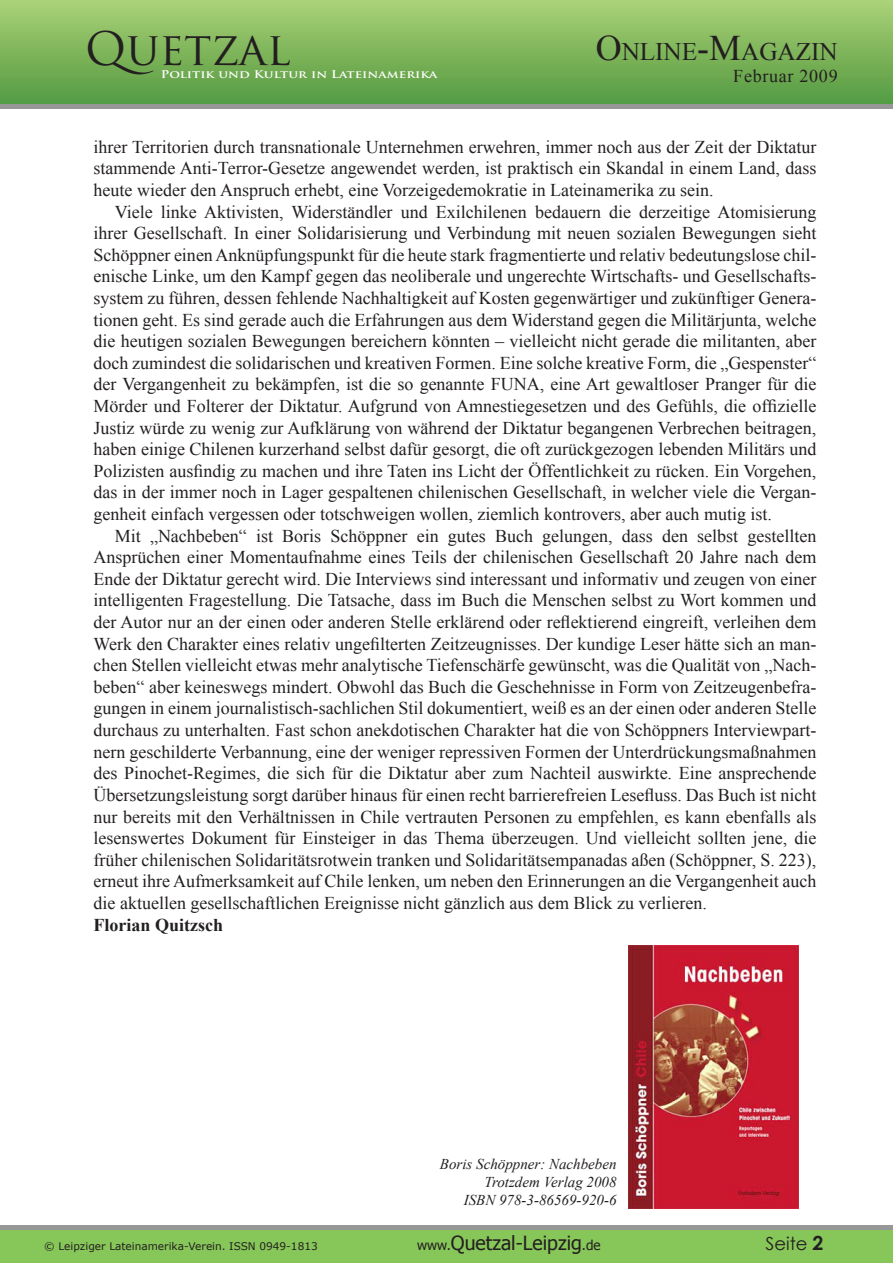
<style>
.page{position:relative;width:893px;height:1263px;background:#fff}
.page>*{position:absolute;margin:0;border:0;box-sizing:border-box;transform-origin:0 0}
.t1{font:45px "Trajan Pro";color:#231f20}
.t2{font:25.2px "Times New Roman";color:#231f20}
.t3{font:19.5px "Tahoma";color:#231f20}
.Bildunterschrift{font:18px/21.6px "Times New Roman";color:#231f20;text-align:justify}
.Bildunterschrift-2{font:700 18px "Times New Roman";color:#231f20}
.Bildunterschrift-3{font:18px "Times New Roman";letter-spacing:.04em;color:#231f20}
.t4{font:18px "Century Gothic";color:#231f20}
.Textkörper{font:italic 15px "Times New Roman";color:#231f20}
.t5{font:10.5px "Verdana";color:#231f20}
.t6{font:700 10.5px "Trajan Pro";color:#fff;scale:1.24 1}
.s1{font-size:36px}
.s2{font-size:13.5px}
</style>
<div class="page">
<div style="left:0;top:1px;width:893px;height:103px;background:linear-gradient(to bottom,#aad177,#539a41)"></div>
<div style="left:0;top:104px;width:893px;height:5px;background:#979797"></div>
<hr style="left:0;top:1225px;width:893px;height:4px;background:#979797">
<div style="left:0;top:1230px;width:893px;height:33px;background:#87c659"></div>
<img style="left:629px;top:945px;width:169px;height:264px">
<p class="t1" style="left:85px;top:20px;width:207px">QUETZAL</p>
<p class="t6" style="left:161px;top:68px;width:225px">Politik und Kultur in Lateinamerika</p>
<p class="t2" style="left:596px;top:35px;width:244px"><span class="s1">O</span>nline<span class="s1">-M</span>agazin</p>
<p class="Bildunterschrift-3" style="left:733px;top:64px;width:106px">Februar 2009</p>
<p class="Bildunterschrift" style="left:94px;top:136px;width:724px">ihrer Territorien durch transnationale Unternehmen erwehren, immer noch aus der Zeit der Diktatur stammende Anti-Terror-Gesetze angewendet werden, ist praktisch ein Skandal in einem Land, dass heute wieder den Anspruch erhebt, eine Vorzeigedemokratie in Lateinamerika zu sein.</p>
<p class="Bildunterschrift" style="left:94px;top:200px;width:724px;text-indent:21px">Viele linke Aktivisten, Widerständler und Exilchilenen bedauern die derzeitige Atomisierung ihrer Gesellschaft. In einer Solidarisierung und Verbindung mit neuen sozialen Bewegungen sieht Schöppner einen Anknüpfungspunkt für die heute stark fragmentierte und relativ bedeutungslose chil&shy;enische Linke, um den Kampf gegen das neoliberale und ungerechte Wirtschafts- und Gesellschafts&shy;system zu führen, dessen fehlende Nachhaltigkeit auf Kosten gegenwärtiger und zukünftiger Genera&shy;tionen geht. Es sind gerade auch die Erfahrungen aus dem Widerstand gegen die Militärjunta, welche die heutigen sozialen Bewegungen bereichern könnten – vielleicht nicht gerade die militanten, aber doch zumindest die solidarischen und kreativen Formen. Eine solche kreative Form, die „Gespenster“ der Vergangenheit zu bekämpfen, ist die so genannte FUNA, eine Art gewaltloser Pranger für die Mörder und Folterer der Diktatur. Aufgrund von Amnestiegesetzen und des Gefühls, die offizielle Justiz würde zu wenig zur Aufklärung von während der Diktatur begangenen Verbrechen beitragen, haben einige Chilenen kurzerhand selbst dafür gesorgt, die oft zurückgezogen lebenden Militärs und Polizisten ausfindig zu machen und ihre Taten ins Licht der Öffentlichkeit zu rücken. Ein Vorgehen, das in der immer noch in Lager gespaltenen chilenischen Gesellschaft, in welcher viele die Vergan&shy;genheit einfach vergessen oder totschweigen wollen, ziemlich kontrovers, aber auch mutig ist.</p>
<p class="Bildunterschrift" style="left:94px;top:524px;width:724px;text-indent:21px">Mit „Nachbeben“ ist Boris Schöppner ein gutes Buch gelungen, dass den selbst gestellten Ansprüchen einer Momentaufnahme eines Teils der chilenischen Gesellschaft 20 Jahre nach dem Ende der Diktatur gerecht wird. Die Interviews sind interessant und informativ und zeugen von einer intelligenten Fragestellung. Die Tatsache, dass im Buch die Menschen selbst zu Wort kommen und der Autor nur an der einen oder anderen Stelle erklärend oder reflektierend eingreift, verleihen dem Werk den Charakter eines relativ ungefilterten Zeitzeugnisses. Der kundige Leser hätte sich an man&shy;chen Stellen vielleicht etwas mehr analytische Tiefenschärfe gewünscht, was die Qualität von „Nach&shy;beben“ aber keineswegs mindert. Obwohl das Buch die Geschehnisse in Form von Zeitzeugenbefra&shy;gungen in einem journalistisch-sachlichen Stil dokumentiert, weiß es an der einen oder anderen Stelle durchaus zu unterhalten. Fast schon anekdotischen Charakter hat die von Schöppners Interviewpart&shy;nern geschilderte Verbannung, eine der weniger repressiven Formen der Unterdrückungsmaßnahmen des Pinochet-Regimes, die sich für die Diktatur aber zum Nachteil auswirkte. Eine ansprechende Übersetzungsleistung sorgt darüber hinaus für einen recht barrierefreien Lesefluss. Das Buch ist nicht nur bereits mit den Verhältnissen in Chile vertrauten Personen zu empfehlen, es kann ebenfalls als lesenswertes Dokument für Einsteiger in das Thema überzeugen. Und vielleicht sollten jene, die früher chilenischen Solidaritätsrotwein tranken und Solidaritätsempanadas aßen (Schöppner, S. 223), erneut ihre Aufmerksamkeit auf Chile lenken, um neben den Erinnerungen an die Vergangenheit auch die aktuellen gesellschaftlichen Ereignisse nicht gänzlich aus dem Blick zu verlieren.</p>
<p class="Bildunterschrift-2" style="left:94px;top:912px;width:131px">Florian Quitzsch</p>
<p class="Textkörper" style="left:440px;top:1153px;width:178px">Boris Schöppner: Nachbeben</p>
<p class="Textkörper" style="left:485px;top:1171px;width:133px">Trotzdem Verlag 2008</p>
<p class="Textkörper" style="left:464px;top:1189px;width:154px">ISBN 978-3-86569-920-6</p>
<p class="t5" style="left:44px;top:1239px;width:275px">© Leipziger Lateinamerika-Verein. ISSN 0949-1813</p>
<p class="t3" style="left:417px;top:1230px;width:185px"><span class="s2">www.</span>Quetzal-Leipzig<span class="s2">.de</span></p>
<p class="t4" style="left:766px;top:1231px;width:44px">Seite</p>
</div>
